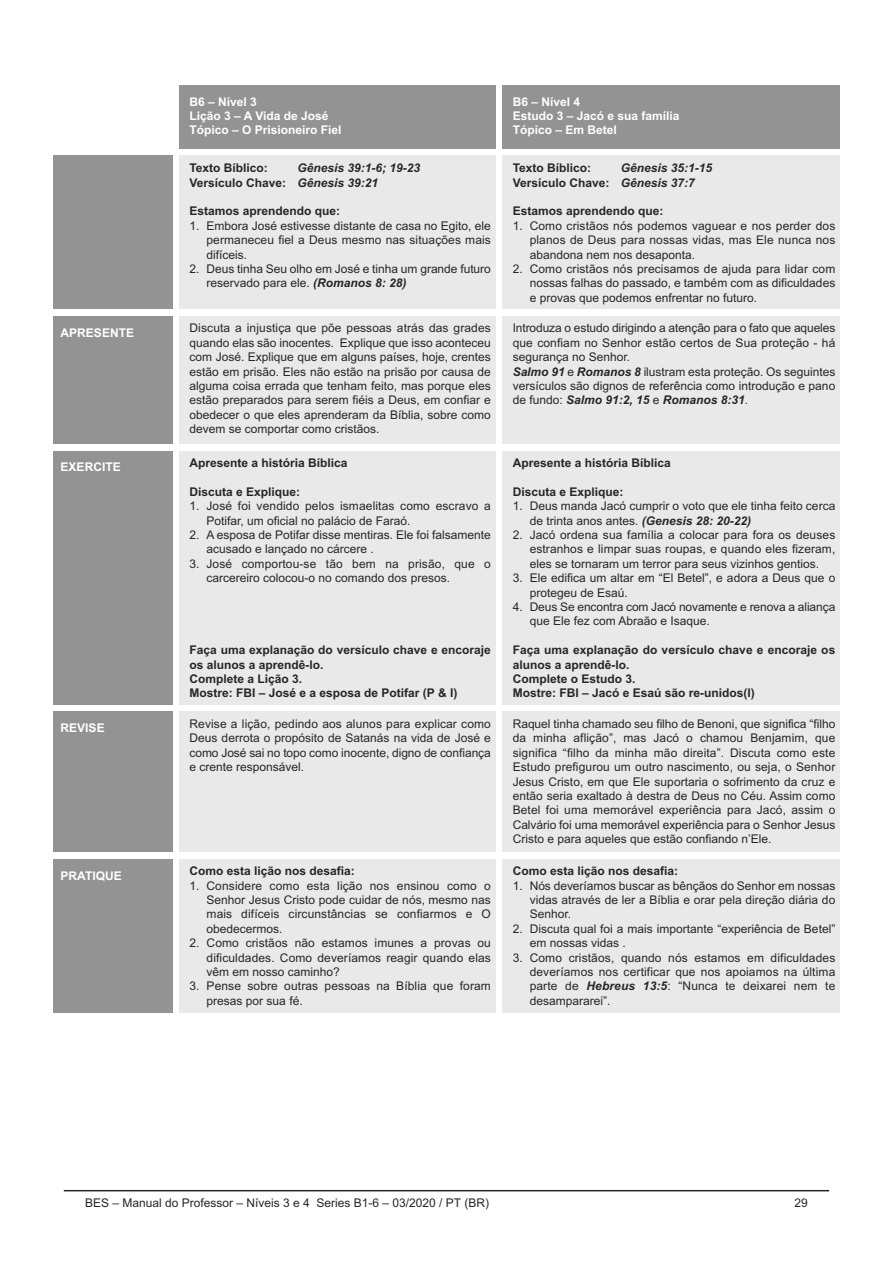
<style>
.page{position:relative;width:893px;height:1263px;background:#fff}
.page>*{position:absolute;margin:0;border:0;box-sizing:border-box;transform-origin:0 0}
.t1{font:12px/14.4px "Arial";color:#272627;text-align:justify}
.t2{font:700 12px/14.4px "Arial";color:#272627}
.t3{font:700 12px/14.4px "Arial";color:#fff}
.t4{font:italic 700 12px/14.4px "Arial";color:#272627}
.s1{font-style:normal}
.s2{font-weight:700;font-style:italic}
</style>
<div class="page">
<hr style="left:64px;top:1190px;width:765px;height:1px;background:#272627">
<div style="left:179px;top:85px;width:316px;height:64px;background:#939393"></div>
<div style="left:502px;top:85px;width:338px;height:64px;background:#939393"></div>
<div style="left:53px;top:156px;width:119px;height:153px;background:#939393"></div>
<div style="left:179px;top:156px;width:316px;height:153px;background:#e9e9e9"></div>
<div style="left:502px;top:156px;width:338px;height:153px;background:#e9e9e9"></div>
<div style="left:53px;top:316px;width:119px;height:128px;background:#939393"></div>
<div style="left:179px;top:316px;width:316px;height:128px;background:#e9e9e9"></div>
<div style="left:502px;top:316px;width:338px;height:128px;background:#e9e9e9"></div>
<div style="left:53px;top:451px;width:119px;height:254px;background:#939393"></div>
<div style="left:179px;top:451px;width:316px;height:254px;background:#e9e9e9"></div>
<div style="left:502px;top:451px;width:338px;height:254px;background:#e9e9e9"></div>
<div style="left:53px;top:712px;width:119px;height:140px;background:#939393"></div>
<div style="left:179px;top:712px;width:316px;height:140px;background:#e9e9e9"></div>
<div style="left:502px;top:712px;width:338px;height:140px;background:#e9e9e9"></div>
<div style="left:53px;top:859px;width:119px;height:153px;background:#939393"></div>
<div style="left:179px;top:859px;width:316px;height:153px;background:#e9e9e9"></div>
<div style="left:502px;top:859px;width:338px;height:153px;background:#e9e9e9"></div>
<p class="t3" style="left:190px;top:94px;width:154px">B6 – Nível 3<br>Lição 3 – A Vida de José<br>Tópico – O Prisioneiro Fiel</p>
<p class="t3" style="left:513px;top:94px;width:168px">B6 – Nível 4<br>Estudo 3 – Jacó e sua família<br>Tópico – Em Betel</p>
<p class="t2" style="left:190px;top:161px;width:80px">Texto Bíblico:</p>
<p class="t4" style="left:190px;top:161px;width:232px;text-indent:108px">Gênesis 39:1-6; 19-23<br><span class="s1">Versículo Chave:</span> Gênesis 39:21</p>
<p class="t2" style="left:190px;top:204px;width:152px">Estamos aprendendo que:</p>
<p class="t1" style="left:207px;top:218px;width:286px;text-indent:-17px">1. Embora José estivesse distante de casa no Egito, ele permaneceu fiel a Deus mesmo nas situações mais difíceis.</p>
<p class="t1" style="left:207px;top:262px;width:286px;text-indent:-17px">2. Deus tinha Seu olho em José e tinha um grande futuro reservado para ele. <span class="s2">(Romanos 8: 28)</span></p>
<p class="t4" style="left:513px;top:161px;width:201px;text-indent:108px">Gênesis 35:1-15<br><span class="s1">Versículo Chave:</span> Gênesis 37:7</p>
<p class="t2" style="left:513px;top:204px;width:152px">Estamos aprendendo que:</p>
<p class="t1" style="left:530px;top:218px;width:307px;text-indent:-17px">1. Como cristãos nós podemos vaguear e nos perder dos planos de Deus para nossas vidas, mas Ele nunca nos abandona nem nos desaponta.</p>
<p class="t1" style="left:530px;top:262px;width:307px;text-indent:-17px">2. Como cristãos nós precisamos de ajuda para lidar com nossas falhas do passado, e também com as dificuldades e provas que podemos enfrentar no futuro.</p>
<p class="t2" style="left:513px;top:161px;width:80px">Texto Bíblico:</p>
<p class="t3" style="left:61px;top:325px;width:75px">APRESENTE</p>
<p class="t1" style="left:190px;top:321px;width:303px">Discuta a injustiça que põe pessoas atrás das grades quando elas são inocentes. Explique que isso aconteceu com José. Explique que em alguns países, hoje, crentes estão em prisão. Eles não estão na prisão por causa de alguma coisa errada que tenham feito, mas porque eles estão preparados para serem fiéis a Deus, em confiar e obedecer o que eles aprenderam da Bíblia, sobre como devem se comportar como cristãos.</p>
<p class="t1" style="left:513px;top:321px;width:324px;text-align:left">Introduza o estudo dirigindo a atenção para o fato que aqueles que confiam no Senhor estão certos de Sua proteção - há segurança no Senhor.<br><span class="s2">Salmo 91</span> e <span class="s2">Romanos 8</span> ilustram esta proteção. Os seguintes versículos são dignos de referência como introdução e pano de fundo: <span class="s2">Salmo 91:2, 15</span> e <span class="s2">Romanos 8:31</span>.</p>
<p class="t3" style="left:61px;top:460px;width:62px">EXERCITE</p>
<p class="t2" style="left:190px;top:456px;width:160px">Apresente a história Bíblica</p>
<p class="t2" style="left:190px;top:484px;width:112px">Discuta e Explique:</p>
<p class="t1" style="left:207px;top:499px;width:286px;text-indent:-17px">1. José foi vendido pelos ismaelitas como escravo a<br>Potifar, um oficial no palácio de Faraó.</p>
<p class="t1" style="left:207px;top:528px;width:286px;text-indent:-17px">2. A esposa de Potifar disse mentiras. Ele foi falsamente acusado e lançado no cárcere .</p>
<p class="t1" style="left:207px;top:556px;width:286px;text-indent:-17px">3. José comportou-se tão bem na prisão, que o carcereiro colocou-o no comando dos presos.</p>
<p class="t2" style="left:513px;top:456px;width:160px">Apresente a história Bíblica</p>
<p class="t2" style="left:513px;top:484px;width:112px">Discuta e Explique:</p>
<p class="t1" style="left:530px;top:499px;width:307px;text-indent:-17px">1. Deus manda Jacó cumprir o voto que ele tinha feito cerca de trinta anos antes. <span class="s2">(Genesis 28: 20-22)</span></p>
<p class="t1" style="left:530px;top:528px;width:307px;text-indent:-17px">2. Jacó ordena sua família a colocar para fora os deuses estranhos e limpar suas roupas, e quando eles fizeram, eles se tornaram um terror para seus vizinhos gentios.</p>
<p class="t1" style="left:530px;top:571px;width:307px;text-indent:-17px">3. Ele edifica um altar em “El Betel”, e adora a Deus que o protegeu de Esaú.</p>
<p class="t1" style="left:530px;top:600px;width:307px;text-indent:-17px">4. Deus Se encontra com Jacó novamente e renova a aliança que Ele fez com Abraão e Isaque.</p>
<p class="t2" style="left:513px;top:643px;width:324px">Faça uma explanação do versículo chave e encoraje os alunos a aprendê-lo.<br>Complete o Estudo 3.<br>Mostre: FBI – Jacó e Esaú são re-unidos(I)</p>
<p class="t2" style="left:190px;top:643px;width:303px">Faça uma explanação do versículo chave e encoraje os alunos a aprendê-lo.<br>Complete a Lição 3.<br>Mostre: FBI – José e a esposa de Potifar (P &amp; I)</p>
<p class="t3" style="left:61px;top:721px;width:46px">REVISE</p>
<p class="t1" style="left:190px;top:717px;width:303px">Revise a lição, pedindo aos alunos para explicar como Deus derrota o propósito de Satanás na vida de José e como José sai no topo como inocente, digno de confiança e crente responsável.</p>
<p class="t1" style="left:513px;top:717px;width:324px">Raquel tinha chamado seu filho de Benoni, que significa “filho da minha aflição”, mas Jacó o chamou Benjamim, que significa “filho da minha mão direita”. Discuta como este Estudo prefigurou um outro nascimento, ou seja, o Senhor Jesus Cristo, em que Ele suportaria o sofrimento da cruz e então seria exaltado à destra de Deus no Céu. Assim como Betel foi uma memorável experiência para Jacó, assim o Calvário foi uma memorável experiência para o Senhor Jesus Cristo e para aqueles que estão confiando n’Ele.</p>
<p class="t3" style="left:61px;top:868px;width:63px">PRATIQUE</p>
<p class="t2" style="left:190px;top:864px;width:167px">Como esta lição nos desafia:</p>
<p class="t1" style="left:207px;top:878px;width:286px;text-indent:-17px">1. Considere como esta lição nos ensinou como o Senhor Jesus Cristo pode cuidar de nós, mesmo nas mais difíceis circunstâncias se confiarmos e O obedecermos.</p>
<p class="t1" style="left:207px;top:936px;width:286px;text-indent:-17px">2. Como cristãos não estamos imunes a provas ou dificuldades. Como deveríamos reagir quando elas vêm em nosso caminho?</p>
<p class="t1" style="left:207px;top:979px;width:286px;text-indent:-17px">3. Pense sobre outras pessoas na Bíblia que foram presas por sua fé.</p>
<p class="t2" style="left:513px;top:864px;width:167px">Como esta lição nos desafia:</p>
<p class="t1" style="left:530px;top:878px;width:307px;text-indent:-17px">1. Nós deveríamos buscar as bênçãos do Senhor em nossas vidas através de ler a Bíblia e orar pela direção diária do Senhor.</p>
<p class="t1" style="left:530px;top:921px;width:307px;text-indent:-17px">2. Discuta qual foi a mais importante “experiência de Betel” em nossas vidas .</p>
<p class="t1" style="left:530px;top:950px;width:307px;text-indent:-17px">3. Como cristãos, quando nós estamos em dificuldades deveríamos nos certificar que nos apoiamos na última parte de <span class="s2">Hebreus 13:5</span>: “Nunca te deixarei nem te desampararei”.</p>
<p class="t1" style="left:85px;top:1195px;width:405px">BES – Manual do Professor – Níveis 3 e 4 Series B1-6 – 03/2020 / PT (BR)</p>
<p class="t1" style="left:795px;top:1195px;width:15px">29</p>
</div>
